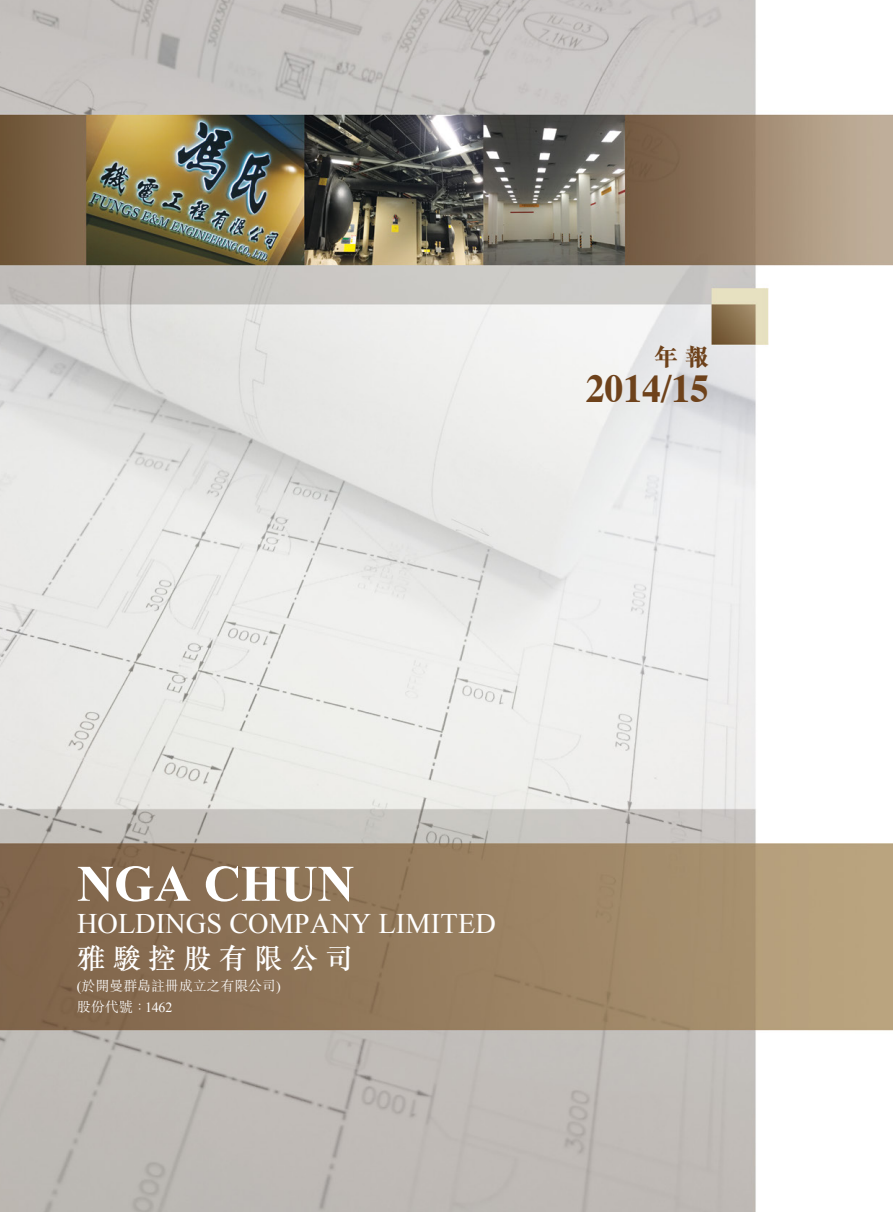
<style>
.page{position:relative;width:893px;height:1212px;background:#fff}
.page>*{position:absolute;margin:0;border:0;box-sizing:border-box;transform-origin:0 0}
.t1{font:700 51.3px "Times New Roman";color:#fff}
.t2{font:700 39.6px "Times";color:#6e421b;scale:.95 1}
.t3{font:28.35px "Times New Roman";color:#fff}
.t4{font:500 28.35px "M Sung HK";letter-spacing:.25em;color:#fff}
.t5{font:800 24px "M Sung HK";color:#6e421b}
.t6{font:300 13.95px/20.4px "M Sung HK";color:#fff}
.s1{font-family:"Times New Roman";font-weight:400}
</style>
<div class="page">
<img style="left:0;top:0;width:892px;height:1212px">
<hr style="left:892px;top:0;width:1px;height:1212px;background:#6e421b">
<h3 class="t5" style="left:654px;top:341px;width:57px">年報</h3>
<h2 class="t2" style="left:586px;top:351px;width:131px">2014/15</h2>
<h1 class="t1" style="left:77px;top:848px;width:279px">NGA CHUN</h1>
<h3 class="t3" style="left:77px;top:904px;width:420px">HOLDINGS COMPANY LIMITED</h3>
<h3 class="t4" style="left:77px;top:939px;width:278px">雅駿控股有限公司</h3>
<p class="t6" style="left:77px;top:975px;width:205px"><span class="s1">(</span>於開曼群島註冊成立之有限公司<span class="s1">(</span>股份代號：<span class="s1">1462</span></p>
</div>
